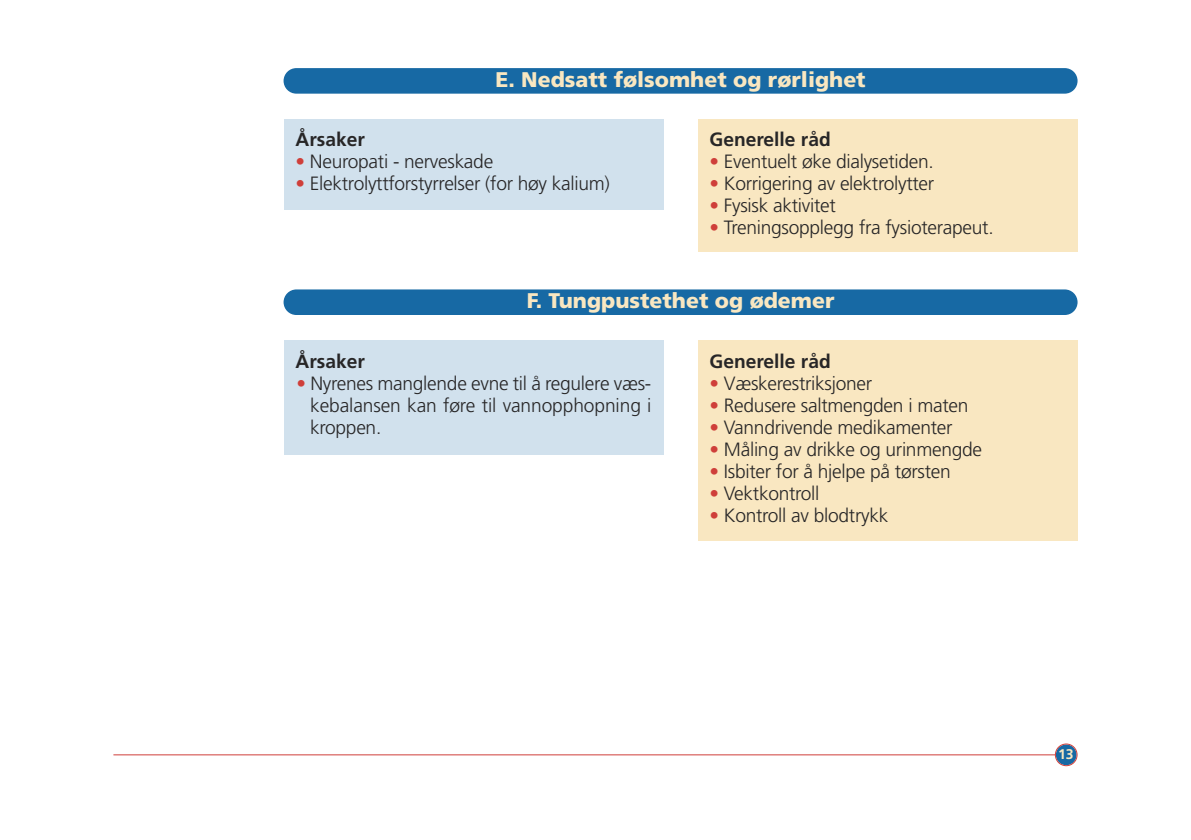
<style>
.page{position:relative;width:1191px;height:840px;background:#fff}
.page>*{position:absolute;margin:0;border:0;box-sizing:border-box;transform-origin:0 0}
.t1{font:900 21.2px "Frutiger";color:#f9e7c1}
.t2{font:300 19.2px/22px "Frutiger";letter-spacing:-.015em;color:#272627;text-align:justify}
.t3{font:700 19.2px "Frutiger";color:#272627}
.t4{font:700 14px "Frutiger";color:#f9e7c1}
.s1{color:#cf3f3a}
</style>
<div class="page">
<hr style="left:113px;top:754px;width:944px;height:1px;background:#cf3f3a">
<div style="left:1055px;top:744px;width:21px;height:20px;background:#1769a4;border-radius:50%"></div>
<div style="left:1054px;top:743px;width:23px;height:22px;border:2px solid #cf3f3a;border-radius:50%"></div>
<div style="left:283px;top:68px;width:794px;height:26px;background:#1769a4;border-radius:13px"></div>
<div style="left:283px;top:289px;width:794px;height:26px;background:#1769a4;border-radius:13px"></div>
<div style="left:283px;top:119px;width:380px;height:91px;background:#d1e1ed"></div>
<div style="left:283px;top:340px;width:380px;height:114px;background:#d1e1ed"></div>
<div style="left:697px;top:119px;width:380px;height:133px;background:#f9e7c1"></div>
<div style="left:697px;top:340px;width:380px;height:200px;background:#f9e7c1"></div>
<p class="t1" style="left:495px;top:71px;width:372px">E. Nedsatt følsomhet og rørlighet</p>
<p class="t3" style="left:295px;top:132px;width:71px">Årsaker</p>
<p class="t2" style="left:295px;top:152px;width:199px"><span class="s1">•</span> Neuropati - nerveskade</p>
<p class="t2" style="left:295px;top:174px;width:316px"><span class="s1">•</span> Elektrolyttforstyrrelser (for høy kalium)</p>
<p class="t3" style="left:709px;top:132px;width:123px">Generelle råd</p>
<p class="t2" style="left:709px;top:152px;width:226px"><span class="s1">•</span> Eventuelt øke dialysetiden.</p>
<p class="t2" style="left:709px;top:174px;width:226px"><span class="s1">•</span> Korrigering av elektrolytter</p>
<p class="t2" style="left:709px;top:196px;width:128px"><span class="s1">•</span> Fysisk aktivitet</p>
<p class="t2" style="left:709px;top:218px;width:285px"><span class="s1">•</span> Treningsopplegg fra fysioterapeut.</p>
<p class="t1" style="left:526px;top:292px;width:309px">F. Tungpustethet og ødemer</p>
<p class="t3" style="left:295px;top:353px;width:71px">Årsaker</p>
<p class="t2" style="left:310px;top:373px;width:343px;text-indent:-14px"><span class="s1">•</span> Nyrenes manglende evne til å regulere væs&shy;kebalansen kan føre til vannopphopning i kroppen.</p>
<p class="t3" style="left:709px;top:353px;width:123px">Generelle råd</p>
<p class="t2" style="left:709px;top:373px;width:164px"><span class="s1">•</span> Væskerestriksjoner</p>
<p class="t2" style="left:709px;top:395px;width:260px"><span class="s1">•</span> Redusere saltmengden i maten</p>
<p class="t2" style="left:709px;top:417px;width:244px"><span class="s1">•</span> Vanndrivende medikamenter</p>
<p class="t2" style="left:709px;top:439px;width:274px"><span class="s1">•</span> Måling av drikke og urinmengde</p>
<p class="t2" style="left:709px;top:461px;width:243px"><span class="s1">•</span> Isbiter for å hjelpe på tørsten</p>
<p class="t2" style="left:709px;top:483px;width:111px"><span class="s1">•</span> Vektkontroll</p>
<p class="t2" style="left:709px;top:505px;width:180px"><span class="s1">•</span> Kontroll av blodtrykk</p>
<p class="t4" style="left:1058px;top:748px;width:17px">13</p>
</div>
